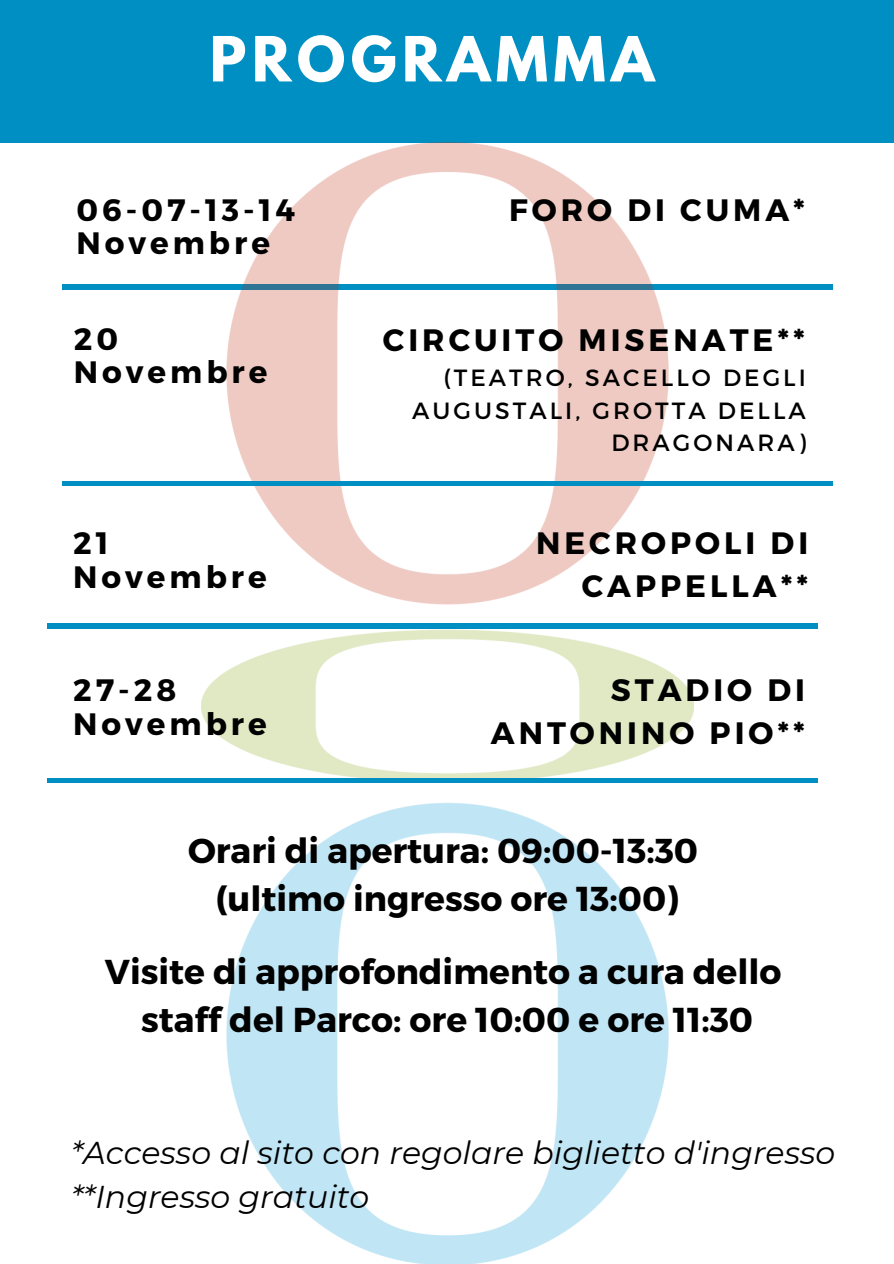
<style>
.page{position:relative;width:894px;height:1264px;background:#fff}
.page>*{position:absolute;margin:0;border:0;box-sizing:border-box;transform-origin:0 0}
.t1{font:700 55.05px "League Spartan";letter-spacing:.1em;color:#fff}
.t2{font:700 34.5px "Montserrat";color:#000}
.t3{font:italic 31.5px "Montserrat";color:#000}
.t4{font:700 30.9px/42.8px "Montserrat";letter-spacing:.13em;color:#000;text-align:right}
.t5{font:23.4px/32.7px "Montserrat";letter-spacing:.13em;color:#000;text-align:right}
</style>
<div class="page">
<div style="left:0;top:0;width:893px;height:143px;background:#008fc3"></div>
<hr style="left:62px;top:285px;width:770px;height:4px;background:#008fc3">
<img style="left:201px;top:143px;width:492px;height:1120px">
<div style="left:62px;top:481px;width:770px;height:5px;background:#008fc3"></div>
<div style="left:47px;top:623px;width:770px;height:5px;background:#008fc3"></div>
<hr style="left:47px;top:778px;width:770px;height:4px;background:#008fc3">
<p class="t1" style="left:209px;top:32px;width:446px">PROGRAMMA</p>
<p class="t4" style="left:76px;top:187px;width:220px">06-07-13-14</p>
<p class="t4" style="left:76px;top:220px;width:195px">Novembre</p>
<p class="t4" style="left:74px;top:315px;width:46px">20</p>
<p class="t4" style="left:74px;top:349px;width:195px">Novembre</p>
<p class="t4" style="left:73px;top:520px;width:37px">21</p>
<p class="t4" style="left:73px;top:553px;width:195px">Novembre</p>
<p class="t4" style="left:73px;top:667px;width:104px">27-28</p>
<p class="t4" style="left:73px;top:701px;width:195px">Novembre</p>
<p class="t4" style="left:509px;top:187px;width:297px">FORO DI CUMA*</p>
<p class="t4" style="left:383px;top:317px;width:423px">CIRCUITO MISENATE**</p>
<p class="t5" style="left:412px;top:360px;width:395px">(TEATRO, SACELLO DEGLI<br>AUGUSTALI, GROTTA DELLA<br>DRAGONARA)</p>
<p class="t4" style="left:536px;top:520px;width:273px">NECROPOLI DI<br>CAPPELLA**</p>
<p class="t4" style="left:490px;top:667px;width:315px">STADIO DI<br>ANTONINO PIO**</p>
<p class="t2" style="left:188px;top:828px;width:511px">Orari di apertura: 09:00-13:30</p>
<p class="t2" style="left:215px;top:876px;width:464px">(ultimo ingresso ore 13:00)</p>
<p class="t2" style="left:105px;top:949px;width:678px">Visite di approfondimento a cura dello</p>
<p class="t2" style="left:141px;top:997px;width:613px">staff del Parco: ore 10:00 e ore 11:30</p>
<p class="t3" style="left:71px;top:1133px;width:765px">*Accesso al sito con regolare biglietto d'ingresso</p>
<p class="t3" style="left:71px;top:1177px;width:300px">**Ingresso gratuito</p>
</div>
